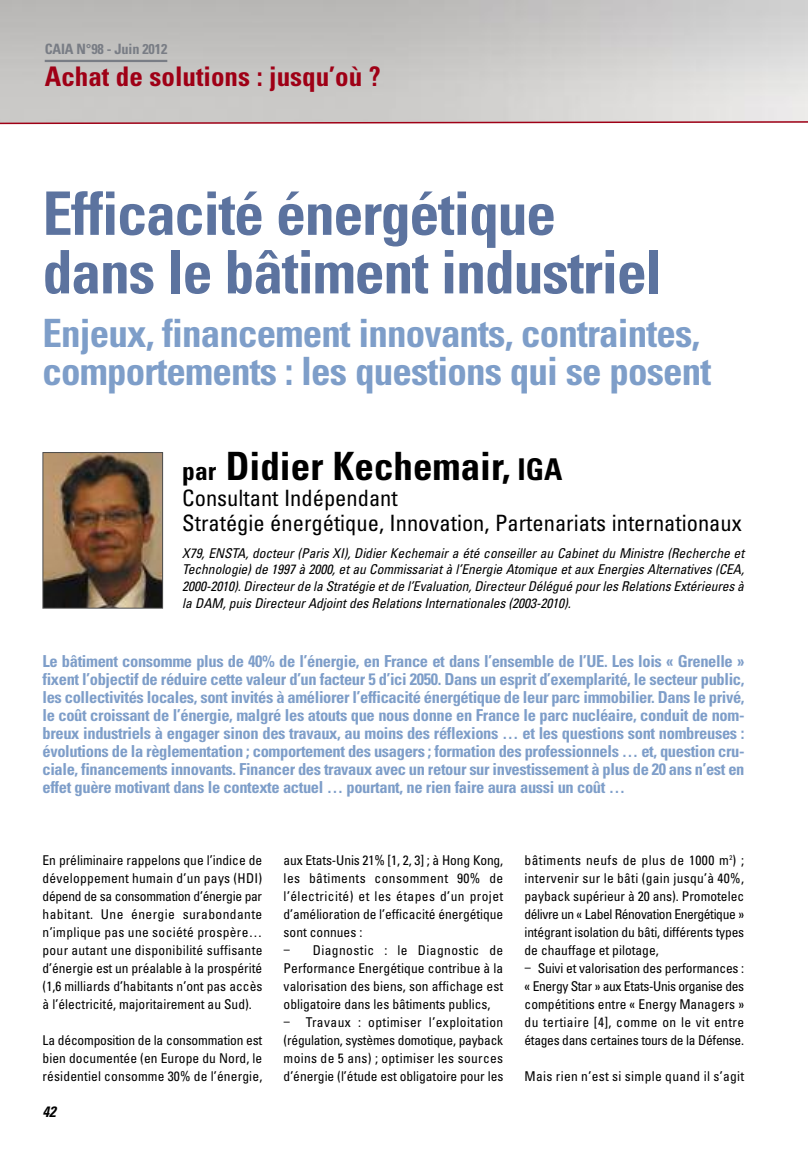
<style>
.page{position:relative;width:808px;height:1149px;background:#fff}
.page>*{position:absolute;margin:0;border:0;box-sizing:border-box;transform-origin:0 0}
.t1{font:700 condensed 60px/58.5px "Univers";letter-spacing:-.02em;color:#5c739f}
.t2{font:700 condensed 39px/37.5px "Univers";letter-spacing:-.02em;color:#7e9ec9}
.t3{font:700 condensed 39px "Univers";color:#000}
.t4{font:700 condensed 27px "Univers";color:#9f0016}
.t5{font:condensed 22.5px/25.5px "Univers";color:#000}
.t6{font:700 condensed 16.5px/18px "Univers";letter-spacing:-.02em;color:#7e9ec9;text-align:justify}
.t7{font:italic 700 condensed 15px "Univers";color:#000}
.t8{font:700 condensed 14.25px "Univers";letter-spacing:-.01em;color:#797d85}
.t9{font:condensed 13.5px/18px "Univers";color:#000;text-align:justify}
.t10{font:italic condensed 13.5px/16.5px "Univers";letter-spacing:-.005em;color:#000;text-align:justify}
.t11{font:condensed 13.5px "Univers";letter-spacing:.025em;color:#000}
.s1{font-size:25.5px}
.s2{font-size:30px}
.s3{font-family:"MS Gothic";font-stretch:normal}
</style>
<div class="page">
<hr style="left:45px;top:60px;width:122px;height:2px;background:#797d85">
<svg style="left:0;top:119px;width:808px;height:6px"></svg>
<img style="left:45px;top:454px;width:116px;height:152px">
<div style="left:43px;top:452px;width:120px;height:156px;border:1px solid #4d4d4d"></div>
<p class="t8" style="left:45px;top:44px;width:124px">CAIA N°98 - Juin 2012</p>
<h3 class="t4" style="left:45px;top:66px;width:337px">Achat de solutions : jusqu’où ?</h3>
<h1 class="t1" style="left:43px;top:189px;width:621px">Efficacité énergétique dans le bâtiment industriel</h1>
<h2 class="t2" style="left:43px;top:318px;width:670px">Enjeux, financement innovants, contraintes, comportements : les questions qui se posent</h2>
<h2 class="t3" style="left:182px;top:452px;width:382px"><span class="s1">par</span> Didier Kechemair, <span class="s2">IGA</span></h2>
<h3 class="t5" style="left:182px;top:486px;width:561px">Consultant Indépendant<br>Stratégie énergétique, Innovation, Partenariats internationaux</h3>
<p class="t10" style="left:182px;top:546px;width:563px">X79, ENSTA, docteur (Paris XI), Didier Kechemair a été conseiller au Cabinet du Ministre (Recherche et Technologie) de 1997 à 2000, et au Commissariat à l’Energie Atomique et aux Energies Alternatives (CEA, 2000-2010). Directeur de la Stratégie et de l’Evaluation, Directeur Délégué pour les Relations Extérieures à la DAM, puis Directeur Adjoint des Relations Internationales (2003-2010).</p>
<p class="t6" style="left:43px;top:653px;width:704px">Le bâtiment consomme plus de 40% de l’énergie, en France et dans l’ensemble de l’UE. Les lois « Grenelle » fixent l’objectif de réduire cette valeur d’un facteur 5 d’ici 2050. Dans un esprit d’exemplarité, le secteur public, les collectivités locales, sont invités à améliorer l’efficacité énergétique de leur parc immobilier. Dans le privé, le coût croissant de l’énergie, malgré les atouts que nous donne en France le parc nucléaire, conduit de nom&shy;breux industriels à engager sinon des travaux, au moins des réflexions … et les questions sont nombreuses : évolutions de la règlementation ; comportement des usagers ; formation des professionnels … et, question cru&shy;ciale, financements innovants. Financer des travaux avec un retour sur investissement à plus de 20 ans n’est en effet guère motivant dans le contexte actuel … pourtant, ne rien faire aura aussi un coût …</p>
<p class="t9" style="left:43px;top:851px;width:221px">En préliminaire rappelons que l’indice de développement humain d’un pays (HDI) dépend de sa consommation d’énergie par habitant. Une énergie surabondante n’implique pas une société prospère… pour autant une disponibilité suffisante d’énergie est un préalable à la prospérité (1,6 milliards d’habitants n’ont pas accès à l’électricité, majoritairement au Sud).</p>
<p class="t9" style="left:43px;top:1031px;width:221px">La décomposition de la consommation est bien documentée (en Europe du Nord, le résidentiel consomme 30% de l’énergie,</p>
<p class="t7" style="left:43px;top:1106px;width:15px">42</p>
<p class="t9" style="left:284px;top:851px;width:221px">aux Etats-Unis 21% [1, 2, 3] ; à Hong Kong, les bâtiments consomment 90% de l’électricité) et les étapes d’un projet d’amélioration de l’efficacité énergétique sont connues :</p>
<p class="t9" style="left:284px;top:941px;width:221px"><span class="s3">-</span> Diagnostic : le Diagnostic de Performance Energétique contribue à la valorisation des biens, son affichage est obligatoire dans les bâtiments publics,</p>
<p class="t9" style="left:284px;top:1013px;width:221px"><span class="s3">-</span> Travaux : optimiser l’exploitation (régulation, systèmes domotique, payback moins de 5 ans) ; optimiser les sources d’énergie (l’étude est obligatoire pour les</p>
<p class="t9" style="left:524px;top:851px;width:221px">bâtiments neufs de plus de 1000 m<sup>2</sup>) ; intervenir sur le bâti (gain jusqu’à 40%, payback supérieur à 20 ans). Promotelec délivre un « Label Rénovation Energétique » intégrant isolation du bâti, différents types de chauffage et pilotage,</p>
<p class="t9" style="left:524px;top:959px;width:221px"><span class="s3">-</span> Suivi et valorisation des performances : « Energy Star » aux Etats-Unis organise des compétitions entre « Energy Managers » du tertiaire [4], comme on le vit entre étages dans certaines tours de la Défense.</p>
<p class="t11" style="left:524px;top:1070px;width:221px">Mais rien n’est si simple quand il s’agit</p>
</div>
